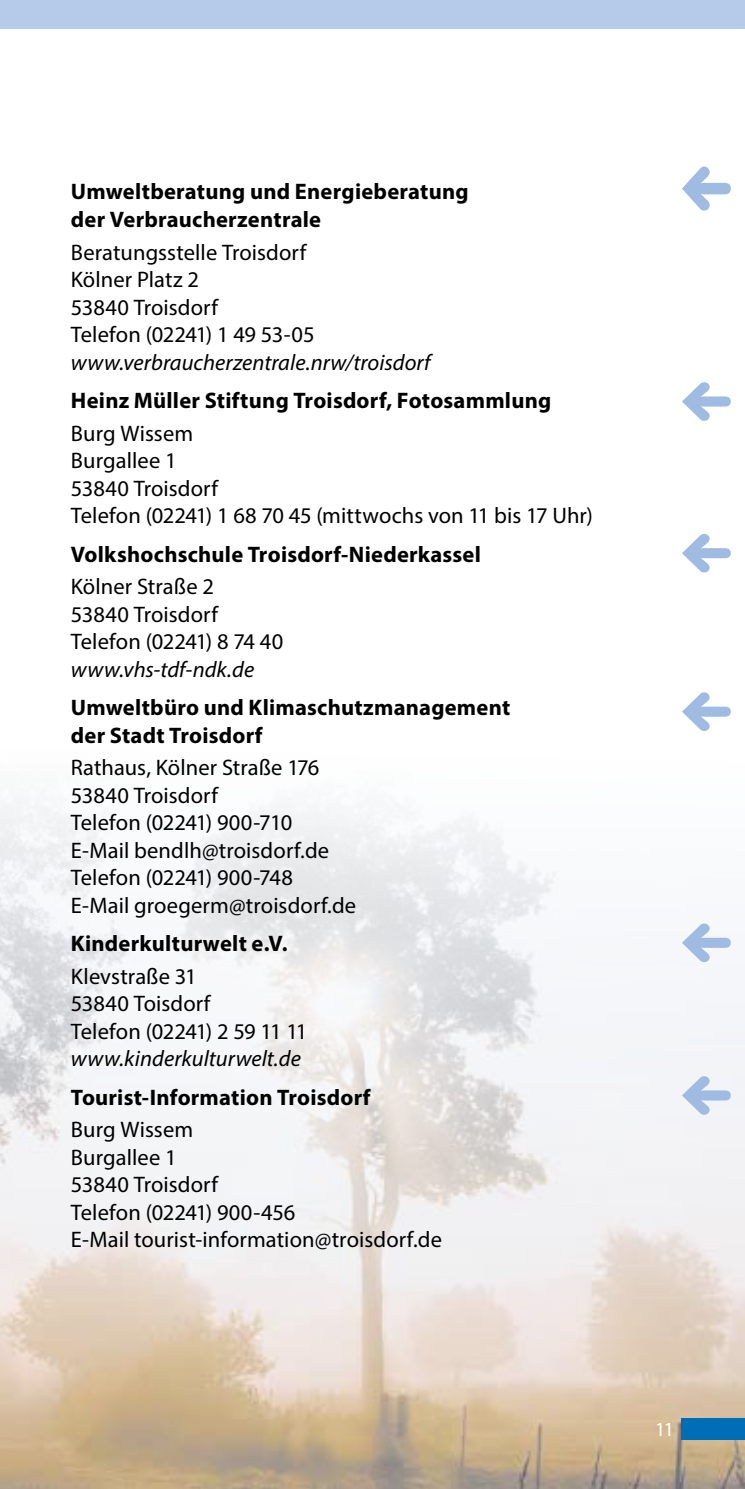
<style>
.page{position:relative;width:745px;height:1489px;background:#fff}
.page>*{position:absolute;margin:0;border:0;box-sizing:border-box;transform-origin:0 0}
.t1{font:22.5px/27.5px "Myriad Pro";letter-spacing:.005em;color:#000}
.t2{font:700 22.5px/27.5px "Myriad Pro";letter-spacing:.01em;color:#000}
.t3{font:italic 22.5px "Myriad Pro";letter-spacing:.005em;color:#000}
.t4{font:20px "Myriad Pro";color:#fff}
</style>
<div class="page">
<img style="left:0;top:797px;width:744px;height:691px">
<div style="left:681px;top:1418px;width:63px;height:21px;background:#006db7"></div>
<div style="left:0;top:0;width:744px;height:28px;background:#b6cae9"></div>
<svg style="left:682px;top:167px;width:48px;height:44px"></svg>
<svg style="left:682px;top:382px;width:48px;height:39px"></svg>
<svg style="left:682px;top:534px;width:48px;height:38px"></svg>
<svg style="left:682px;top:692px;width:48px;height:39px"></svg>
<svg style="left:681px;top:923px;width:49px;height:39px"></svg>
<svg style="left:681px;top:1076px;width:49px;height:38px"></svg>
<p class="t2" style="left:71px;top:177px;width:399px">Umweltberatung und Energieberatung der Verbraucherzentrale</p>
<p class="t1" style="left:71px;top:238px;width:245px">Beratungsstelle Troisdorf<br>Kölner Platz 2<br>53840 Troisdorf<br>Telefon (02241) 1 49 53-05</p>
<p class="t3" style="left:71px;top:348px;width:363px">www.verbraucherzentrale.nrw/troisdorf</p>
<p class="t2" style="left:71px;top:386px;width:481px">Heinz Müller Stiftung Troisdorf, Fotosammlung</p>
<p class="t1" style="left:71px;top:419px;width:523px">Burg Wissem<br>Burgallee 1<br>53840 Troisdorf<br>Telefon (02241) 1 68 70 45 (mittwochs von 11 bis 17 Uhr)</p>
<p class="t2" style="left:71px;top:539px;width:411px">Volkshochschule Troisdorf-Niederkassel</p>
<p class="t1" style="left:71px;top:572px;width:214px">Kölner Straße 2<br>53840 Troisdorf<br>Telefon (02241) 8 74 40</p>
<p class="t3" style="left:71px;top:655px;width:185px">www.vhs-tdf-ndk.de</p>
<p class="t2" style="left:71px;top:693px;width:440px">Umweltbüro und Klimaschutzmanagement der Stadt Troisdorf</p>
<p class="t1" style="left:71px;top:753px;width:286px">Rathaus, Kölner Straße 176<br>53840 Troisdorf<br>Telefon (02241) 900-710<br>E-Mail bendlh@troisdorf.de<br>Telefon (02241) 900-748<br>E-Mail groegerm@troisdorf.de</p>
<p class="t2" style="left:71px;top:928px;width:218px">Kinderkulturwelt e.V.</p>
<p class="t1" style="left:71px;top:962px;width:238px">Klevstraße 31<br>53840 Toisdorf<br>Telefon (02241) 2 59 11 11</p>
<p class="t3" style="left:71px;top:1044px;width:231px">www.kinderkulturwelt.de</p>
<p class="t2" style="left:71px;top:1082px;width:301px">Tourist-Information Troisdorf</p>
<p class="t1" style="left:71px;top:1115px;width:372px">Burg Wissem<br>Burgallee 1<br>53840 Troisdorf<br>Telefon (02241) 900-456<br>E-Mail tourist-information@troisdorf.de</p>
<p class="t4" style="left:654px;top:1417px;width:20px">11</p>
</div>
